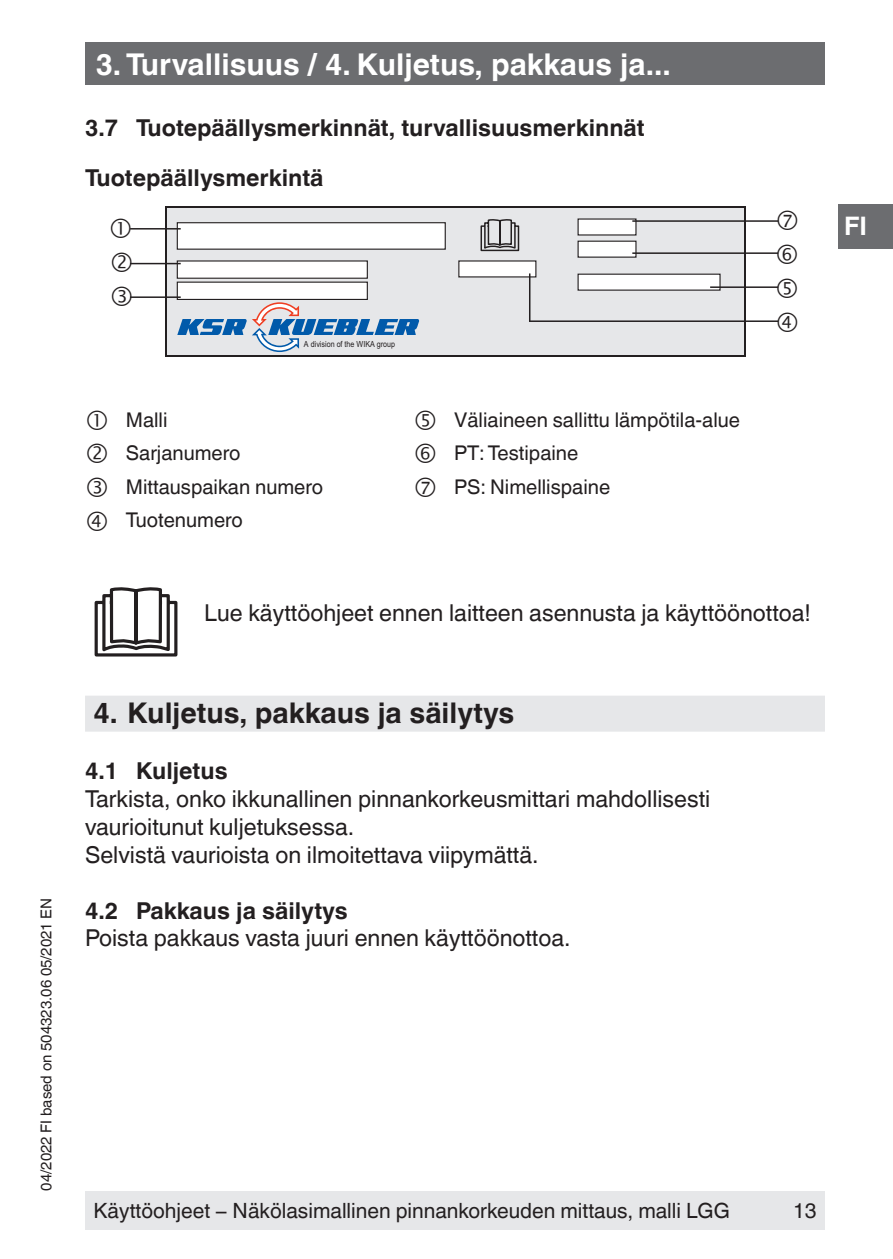
<style>
.page{position:relative;width:893px;height:1259px;background:#fff}
.page>*{position:absolute;margin:0;border:0;box-sizing:border-box;transform-origin:0 0}
.t1{font:700 30px "Helvetica World";color:#fff}
.t2{font:700 28.5px "Helvetica World";color:#231f20}
.t3{font:700 25.5px "Helvetica World";color:#fff}
.t4{font:23.4px/27.9px "Helvetica World";color:#231f20}
.t5{font:700 23.4px/50.7px "Helvetica World";color:#231f20}
.t6{font:21px "Helvetica World";color:#231f20}
.t7{font:20.4px "Helvetica World";color:#231f20}
.t8{font:15px "Helvetica World";color:#231f20}
.t9{font:8.4px "Arial Narrow";color:#231f20;scale:1.04 1}
</style>
<div class="page">
<div style="left:85px;top:1191px;width:740px;height:38px;background:#e6e7e9"></div>
<div style="left:838px;top:204px;width:55px;height:44px;background:#6c6d70"></div>
<div style="left:85px;top:43px;width:740px;height:42px;background:#6c6d70"></div>
<div style="left:85px;top:695px;width:740px;height:36px;background:#e6e7e9"></div>
<div style="left:166px;top:207px;width:580px;height:149px;background:#e6e7e9"></div>
<hr style="left:167px;top:207px;width:369px;height:1px;background:#231f20">
<hr style="left:537px;top:207px;width:208px;height:1px;background:#231f20">
<hr style="left:166px;top:208px;width:1px;height:50px;background:#231f20">
<hr style="left:745px;top:208px;width:1px;height:50px;background:#231f20">
<hr style="left:166px;top:258px;width:1px;height:42px;background:#231f20">
<hr style="left:745px;top:258px;width:1px;height:42px;background:#231f20">
<hr style="left:166px;top:300px;width:1px;height:55px;background:#231f20">
<hr style="left:167px;top:355px;width:369px;height:1px;background:#231f20">
<hr style="left:536px;top:355px;width:209px;height:1px;background:#231f20">
<hr style="left:745px;top:300px;width:1px;height:55px;background:#231f20">
<svg style="left:480px;top:219px;width:40px;height:33px"></svg>
<svg style="left:177px;top:302px;width:242px;height:50px"></svg>
<div style="left:578px;top:219px;width:58px;height:16px;background:#fff"></div>
<div style="left:578px;top:241px;width:58px;height:16px;background:#fff"></div>
<div style="left:577px;top:241px;width:59px;height:17px;border:1px solid #231f20"></div>
<div style="left:578px;top:274px;width:142px;height:16px;background:#fff"></div>
<div style="left:577px;top:274px;width:144px;height:17px;border:1px solid #231f20"></div>
<div style="left:177px;top:261px;width:190px;height:17px;background:#fff"></div>
<div style="left:177px;top:260px;width:191px;height:19px;border:1px solid #231f20"></div>
<div style="left:177px;top:282px;width:190px;height:17px;background:#fff"></div>
<div style="left:177px;top:281px;width:191px;height:19px;border:1px solid #231f20"></div>
<div style="left:177px;top:223px;width:268px;height:26px;background:#fff"></div>
<div style="left:177px;top:222px;width:269px;height:28px;border:1px solid #231f20"></div>
<div style="left:459px;top:261px;width:77px;height:16px;background:#fff"></div>
<hr style="left:130px;top:228px;width:51px;height:1px;background:#231f20">
<hr style="left:130px;top:263px;width:51px;height:1px;background:#231f20">
<hr style="left:130px;top:296px;width:51px;height:2px;background:#231f20">
<hr style="left:529px;top:273px;width:1px;height:48px;background:#231f20">
<hr style="left:632px;top:220px;width:146px;height:2px;background:#231f20">
<hr style="left:632px;top:252px;width:146px;height:2px;background:#231f20">
<hr style="left:710px;top:286px;width:68px;height:2px;background:#231f20">
<hr style="left:529px;top:320px;width:249px;height:2px;background:#231f20">
<svg style="left:94px;top:587px;width:84px;height:70px"></svg>
<p class="t1" style="left:96px;top:47px;width:576px">3. Turvallisuus / 4. Kuljetus, pakkaus ja...</p>
<p class="t5" style="left:85px;top:102px;width:561px">3.7 Tuotepäällysmerkinnät, turvallisuusmerkinnät<br>Tuotepäällysmerkintä</p>
<p class="t3" style="left:844px;top:212px;width:25px">FI</p>
<p class="t8" style="left:38px;top:1190px;width:294px;rotate:-90deg">04/2022 FI based on 504323.06 05/2021 EN</p>
<p class="t9" style="left:304px;top:337px;width:89px">A division of the WIKA group</p>
<p class="t7" style="left:126px;top:408px;width:43px">Malli</p>
<p class="t7" style="left:454px;top:408px;width:287px">Väliaineen sallittu lämpötila-alue</p>
<p class="t7" style="left:126px;top:441px;width:116px">Sarjanumero</p>
<p class="t7" style="left:454px;top:441px;width:126px">PT: Testipaine</p>
<p class="t7" style="left:126px;top:475px;width:199px">Mittauspaikan numero</p>
<p class="t7" style="left:454px;top:475px;width:158px">PS: Nimellispaine</p>
<p class="t7" style="left:126px;top:508px;width:119px">Tuotenumero</p>
<p class="t4" style="left:204px;top:599px;width:608px">Lue käyttöohjeet ennen laitteen asennusta ja käyttöönottoa!</p>
<p class="t2" style="left:94px;top:696px;width:422px">4. Kuljetus, pakkaus ja säilytys</p>
<p class="t5" style="left:85px;top:745px;width:144px">4.1 Kuljetus</p>
<p class="t4" style="left:85px;top:785px;width:627px">Tarkista, onko ikkunallinen pinnankorkeusmittari mahdollisesti vaurioitunut kuljetuksessa.<br>Selvistä vaurioista on ilmoitettava viipymättä.</p>
<p class="t5" style="left:85px;top:885px;width:264px">4.2 Pakkaus ja säilytys</p>
<p class="t4" style="left:85px;top:924px;width:487px">Poista pakkaus vasta juuri ennen käyttöönottoa.</p>
<p class="t6" style="left:94px;top:1198px;width:638px">Käyttöohjeet − Näkölasimallinen pinnankorkeuden mittaus, malli LGG</p>
<p class="t6" style="left:793px;top:1198px;width:25px">13</p>
</div>
